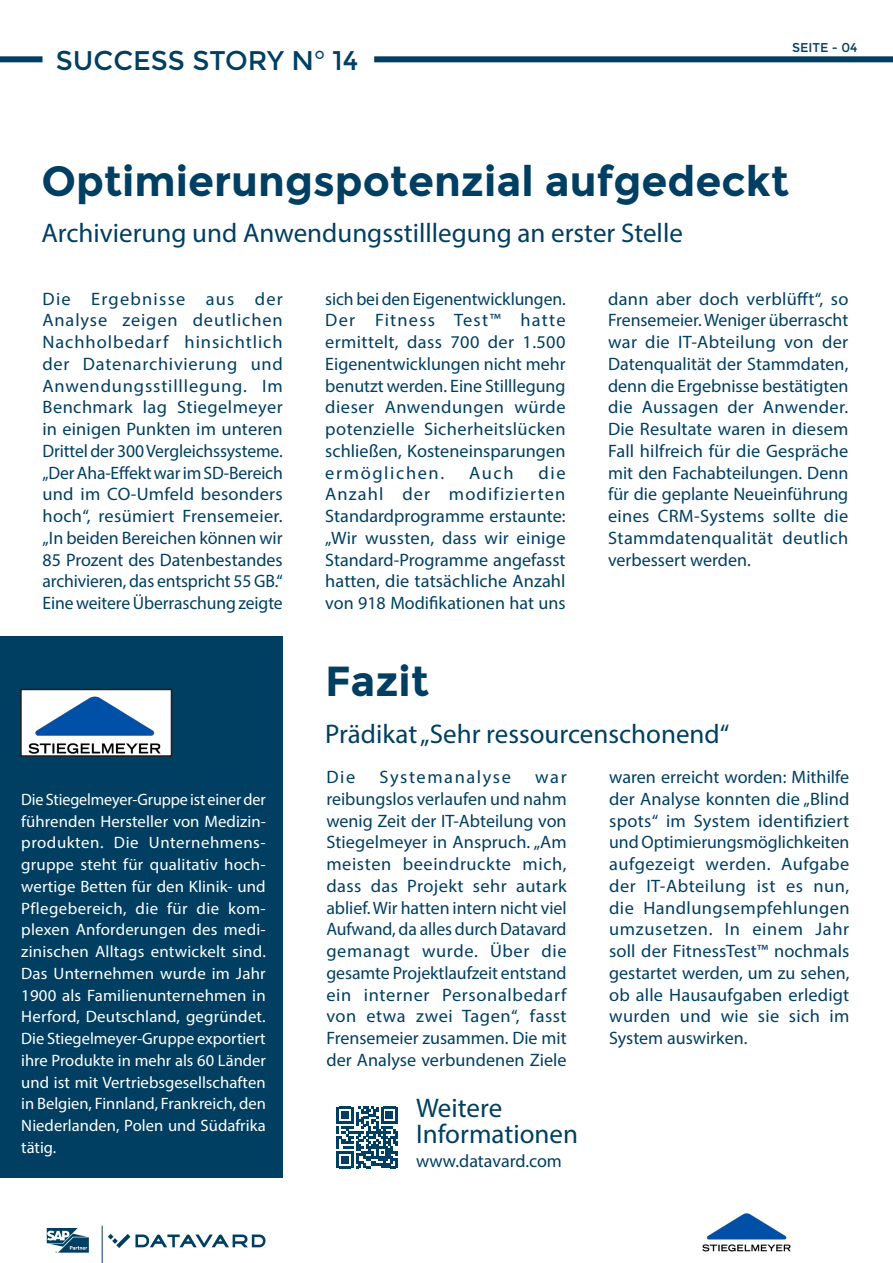
<style>
.page{position:relative;width:893px;height:1263px;background:#fff}
.page>*{position:absolute;margin:0;border:0;box-sizing:border-box;transform-origin:0 0}
.head{font:700 42px "Montserrat";color:#003f61}
.subhead{font:27px/25.5px "Myriad Pro";color:#003f61}
.t1{font:27px "Montserrat";color:#003f61}
.fliess{font:18px/21.8px "Myriad Pro";letter-spacing:.005em;color:#003f61;text-align:justify}
.fliess-2{font:18px "Myriad Pro";letter-spacing:.085em;color:#003f61}
.Kasten_fliess{font:16.5px/21.8px "Myriad Pro";color:#fff;text-align:justify}
.t2{font:12.75px "Montserrat";color:#003f61}
</style>
<div class="page">
<div style="left:0;top:637px;width:283px;height:541px;background:#003f61"></div>
<svg style="left:47px;top:1228px;width:42px;height:24px"></svg>
<hr style="left:102px;top:1225px;width:1px;height:38px;background:#003f61">
<svg style="left:108px;top:1234px;width:157px;height:14px"></svg>
<div style="left:0;top:56px;width:43px;height:6px;background:#003f61"></div>
<div style="left:374px;top:56px;width:519px;height:6px;background:#003f61"></div>
<div style="left:21px;top:689px;width:150px;height:67px;background:#fff"></div>
<div style="left:20px;top:689px;width:152px;height:68px;border:2px solid #231f20"></div>
<img style="left:26px;top:696px;width:138px;height:61px">
<svg style="left:336px;top:1107px;width:62px;height:61px"></svg>
<img style="left:702px;top:1213px;width:89px;height:38px">
<p class="t1" style="left:56px;top:45px;width:304px">SUCCESS STORY N° 14</p>
<p class="t2" style="left:792px;top:40px;width:67px">SEITE - 04</p>
<p class="head" style="left:41px;top:156px;width:749px">Optimierungspotenzial aufgedeckt</p>
<p class="subhead" style="left:41px;top:220px;width:643px">Archivierung und Anwendungsstilllegung an erster Stelle</p>
<p class="fliess" style="left:43px;top:287px;width:242px">Die Ergebnisse aus der Analyse zeigen deutlichen Nachholbedarf hinsichtlich der Datenarchivierung und Anwendungsstilllegung. Im Benchmark lag Stiegelmeyer in einigen Punkten im unteren Drittel der 300 Vergleichssysteme. „Der Aha-Effekt war im SD-Bereich und im CO-Umfeld besonders hoch“, resümiert Frensemeier. „In beiden Bereichen können wir 85 Prozent des Datenbestandes archivieren, das entspricht 55 GB.“ Eine weitere Überraschung zeigte</p>
<p class="fliess" style="left:325px;top:287px;width:242px">sich bei den Eigenentwicklungen.<br>Der Fitness Test™ hatte ermittelt, dass 700 der 1.500<br>Eigenentwicklungen nicht mehr benutzt werden. Eine Stilllegung dieser Anwendungen würde potenzielle Sicherheitslücken schließen, Kosteneinsparungen ermöglichen.</p>
<p class="fliess" style="left:325px;top:461px;width:242px;text-indent:213px">die Anzahl der modifizierten Standardprogramme erstaunte: „Wir wussten, dass wir einige Standard-Programme angefasst hatten, die tatsächliche Anzahl von 918 Modifikationen hat uns</p>
<p class="fliess" style="left:469px;top:461px;width:46px">Auch</p>
<p class="head" style="left:325px;top:656px;width:105px">Fazit</p>
<p class="fliess" style="left:608px;top:287px;width:242px">dann aber doch verblüfft“, so Frensemeier. Weniger überrascht war die IT-Abteilung von der Datenqualität der Stammdaten, denn die Ergebnisse bestätigten die Aussagen der Anwender.<br>Die Resultate waren in diesem Fall hilfreich für die Gespräche mit den Fachabteilungen. Denn für die geplante Neueinführung eines CRM-Systems sollte die Stammdatenqualität deutlich verbessert werden.</p>
<p class="Kasten_fliess" style="left:21px;top:788px;width:246px">Die Stiegelmeyer-Gruppe ist einer der führenden Hersteller von Medizin&shy;produkten. Die Unternehmens&shy;gruppe steht für qualitativ hoch&shy;wertige Betten für den Klinik- und Pflegebereich, die für die kom&shy;plexen Anforderungen des medi&shy;zinischen Alltags entwickelt sind.<br>Das Unternehmen wurde im Jahr 1900 als Familienunternehmen in Herford, Deutschland, gegründet.<br>Die Stiegelmeyer-Gruppe exportiert ihre Produkte in mehr als 60 Länder und ist mit Vertriebsgesellschaften in Belgien, Finnland, Frankreich, den Niederlanden, Polen und Südafrika tätig.</p>
<p class="subhead" style="left:325px;top:720px;width:406px">Prädikat „Sehr ressourcenschonend“</p>
<p class="fliess" style="left:326px;top:766px;width:242px;text-indent:209px">war reibungslos verlaufen und nahm wenig Zeit der IT-Abteilung von Stiegelmeyer in Anspruch. „Am meisten beeindruckte mich, dass das Projekt sehr autark ablief. Wir hatten intern nicht viel Aufwand, da alles durch Datavard gemanagt wurde. Über die gesamte Projektlaufzeit entstand ein interner Personalbedarf von etwa zwei Tagen“, fasst Frensemeier zusammen. Die mit der Analyse verbundenen Ziele</p>
<p class="fliess" style="left:609px;top:766px;width:242px">waren erreicht worden: Mithilfe der Analyse konnten die „Blind spots“ im System identifiziert und Optimierungsmöglichkeiten aufgezeigt werden. Aufgabe der IT-Abteilung ist es nun, die Handlungsempfehlungen umzusetzen. In einem Jahr soll der FitnessTest™ nochmals gestartet werden, um zu sehen, ob alle Hausaufgaben erledigt wurden und wie sie sich im System auswirken.</p>
<p class="fliess" style="left:326px;top:766px;width:30px">Die</p>
<p class="fliess-2" style="left:380px;top:766px;width:133px">Systemanalyse</p>
<p class="subhead" style="left:416px;top:1095px;width:163px">Weitere<br>Informationen</p>
<p class="fliess" style="left:416px;top:1150px;width:147px">www.datavard.com</p>
</div>
